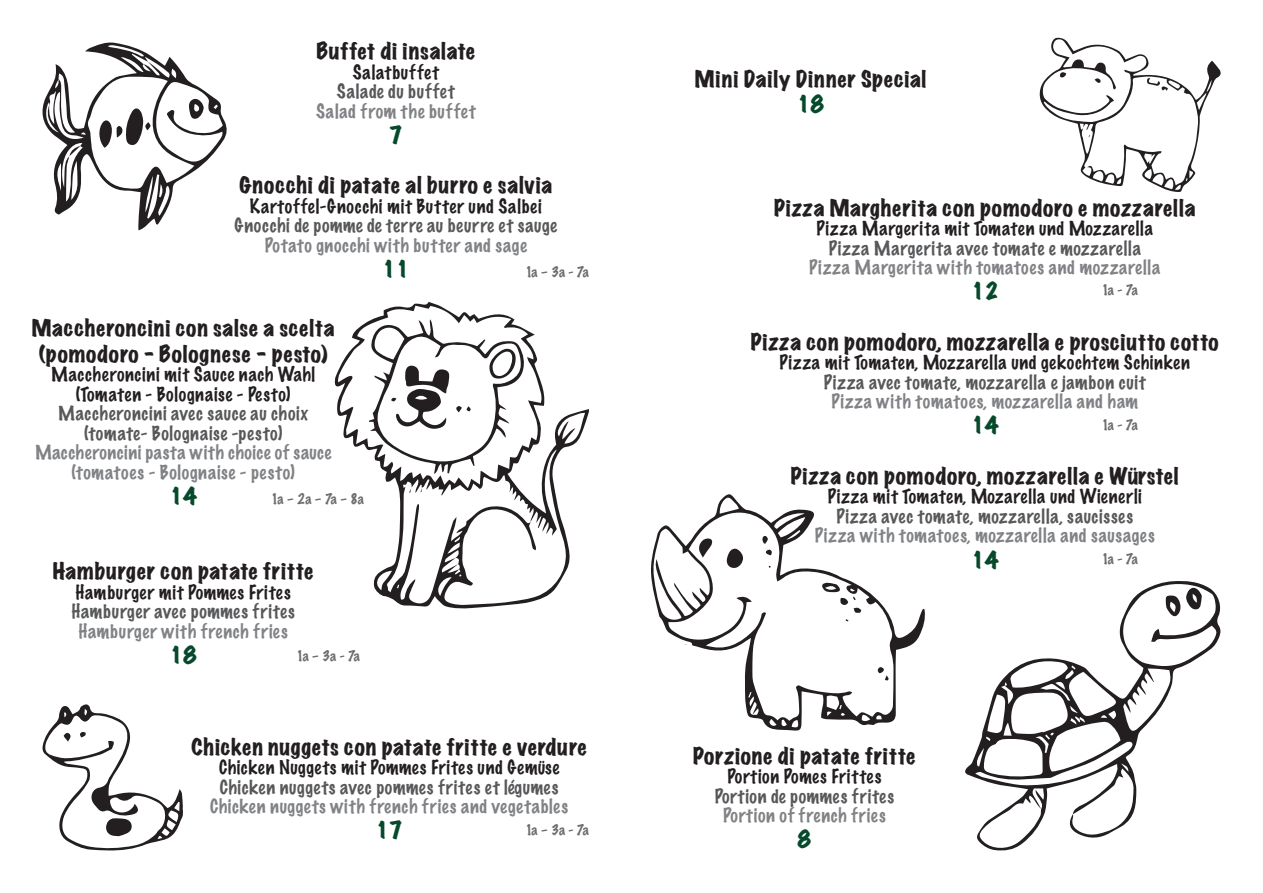
<style>
.page{position:relative;width:1263px;height:893px;background:#fff}
.page>*{position:absolute;margin:0;border:0;box-sizing:border-box;transform-origin:0 0}
.ita{font:expanded 21px "Marker Felt";letter-spacing:.035em;color:#231f20}
.prezzo{font:expanded 21px "Marker Felt";color:#06492b}
.GB{font:100 18px "Marker Felt";letter-spacing:.04em;color:#808285}
.straniero{font:100 18px "Marker Felt";letter-spacing:.04em;color:#231f20}
.F{font:100 18px "Marker Felt";letter-spacing:.04em;color:#57585a}
.allergeni{font:100 13.5px "Marker Felt";letter-spacing:-.11em;color:#6c6d70}
</style>
<div class="page">
<svg style="left:42px;top:42px;width:185px;height:188px"></svg>
<svg style="left:335px;top:302px;width:254px;height:307px"></svg>
<svg style="left:369px;top:319px;width:156px;height:155px"></svg>
<svg style="left:42px;top:704px;width:141px;height:147px"></svg>
<svg style="left:1039px;top:37px;width:182px;height:155px"></svg>
<svg style="left:651px;top:494px;width:274px;height:237px"></svg>
<svg style="left:726px;top:549px;width:17px;height:20px"></svg>
<svg style="left:697px;top:538px;width:15px;height:20px"></svg>
<svg style="left:762px;top:536px;width:11px;height:19px"></svg>
<svg style="left:877px;top:667px;width:12px;height:14px"></svg>
<svg style="left:821px;top:583px;width:40px;height:30px"></svg>
<svg style="left:965px;top:581px;width:256px;height:270px"></svg>
<svg style="left:1165px;top:588px;width:37px;height:30px"></svg>
<p class="ita" style="left:316px;top:35px;width:160px">Buffet di insalate</p>
<p class="straniero" style="left:353px;top:58px;width:88px">Salatbuffet</p>
<p class="F" style="left:337px;top:77px;width:119px">Salade du buffet</p>
<p class="GB" style="left:316px;top:97px;width:161px">Salad from the buffet</p>
<p class="prezzo" style="left:389px;top:118px;width:15px">7</p>
<p class="ita" style="left:239px;top:169px;width:314px">Gnocchi di patate al burro e salvia</p>
<p class="straniero" style="left:250px;top:192px;width:293px">Kartoffel-Gnocchi mit Butter und Salbei</p>
<p class="F" style="left:235px;top:211px;width:324px">Gnocchi de pomme de terre au beurre et sauge</p>
<p class="GB" style="left:265px;top:231px;width:264px">Potato gnocchi with butter and sage</p>
<p class="prezzo" style="left:382px;top:252px;width:29px">11</p>
<p class="allergeni" style="left:525px;top:261px;width:65px">1a – 3a - 7a</p>
<p class="ita" style="left:32px;top:312px;width:304px">Maccheroncini con salse a scelta</p>
<p class="ita" style="left:39px;top:337px;width:290px">(pomodoro - Bolognese - pesto)</p>
<p class="straniero" style="left:51px;top:360px;width:265px">Maccheroncini mit Sauce nach Wahl</p>
<p class="straniero" style="left:76px;top:379px;width:216px">(Tomaten - Bolognaise - Pesto)</p>
<p class="F" style="left:58px;top:399px;width:252px">Maccheroncini avec sauce au choix</p>
<p class="F" style="left:84px;top:418px;width:200px">(tomate- Bolognaise -pesto)</p>
<p class="GB" style="left:35px;top:438px;width:298px">Maccheroncini pasta with choice of sauce</p>
<p class="GB" style="left:72px;top:457px;width:225px">(tomatoes - Bolognaise - pesto)</p>
<p class="prezzo" style="left:170px;top:479px;width:29px">14</p>
<p class="allergeni" style="left:271px;top:488px;width:94px">1a – 2a – 7a – 8a</p>
<p class="ita" style="left:53px;top:555px;width:262px">Hamburger con patate fritte</p>
<p class="straniero" style="left:76px;top:578px;width:217px">Hamburger mit Pommes Frites</p>
<p class="F" style="left:72px;top:597px;width:225px">Hamburger avec pommes frites</p>
<p class="GB" style="left:79px;top:617px;width:211px">Hamburger with french fries</p>
<p class="prezzo" style="left:170px;top:638px;width:29px">18</p>
<p class="allergeni" style="left:296px;top:645px;width:65px">1a – 3a - 7a</p>
<p class="ita" style="left:191px;top:730px;width:397px">Chicken nuggets con patate fritte e verdure</p>
<p class="straniero" style="left:219px;top:753px;width:342px">Chicken Nuggets mit Pommes Frites und Gemüse</p>
<p class="F" style="left:220px;top:772px;width:340px">Chicken nuggets avec pommes frites et légumes</p>
<p class="GB" style="left:210px;top:792px;width:359px">Chicken nuggets with french fries and vegetables</p>
<p class="prezzo" style="left:375px;top:814px;width:29px">17</p>
<p class="allergeni" style="left:525px;top:819px;width:65px">1a – 3a - 7a</p>
<p class="ita" style="left:695px;top:62px;width:233px">Mini Daily Dinner Special</p>
<p class="prezzo" style="left:797px;top:88px;width:29px">18</p>
<p class="ita" style="left:774px;top:191px;width:423px">Pizza Margherita con pomodoro e mozzarella</p>
<p class="straniero" style="left:816px;top:214px;width:338px">Pizza Margerita mit Tomaten und Mozzarella</p>
<p class="F" style="left:829px;top:233px;width:314px">Pizza Margerita avec tomate e mozzarella</p>
<p class="GB" style="left:809px;top:253px;width:352px">Pizza Margerita with tomatoes and mozzarella</p>
<p class="prezzo" style="left:971px;top:275px;width:29px">12</p>
<p class="ita" style="left:751px;top:325px;width:469px">Pizza con pomodoro, mozzarella e prosciutto cotto</p>
<p class="straniero" style="left:779px;top:348px;width:412px">Pizza mit Tomaten, Mozzarella und gekochtem Schinken</p>
<p class="F" style="left:824px;top:368px;width:323px">Pizza avec tomate, mozzarella e jambon cuit</p>
<p class="GB" style="left:831px;top:387px;width:308px">Pizza with tomatoes, mozzarella and ham</p>
<p class="prezzo" style="left:971px;top:409px;width:29px">14</p>
<p class="ita" style="left:791px;top:459px;width:389px">Pizza con pomodoro, mozzarella e Würstel</p>
<p class="straniero" style="left:828px;top:482px;width:316px">Pizza mit Tomaten, Mozarella und Wienerli</p>
<p class="F" style="left:836px;top:502px;width:298px">Pizza avec tomate, mozzarella, saucisses</p>
<p class="GB" style="left:815px;top:521px;width:341px">Pizza with tomatoes, mozzarella and sausages</p>
<p class="prezzo" style="left:971px;top:543px;width:29px">14</p>
<p class="allergeni" style="left:1102px;top:279px;width:38px">1a - 7a</p>
<p class="allergeni" style="left:1102px;top:414px;width:38px">1a - 7a</p>
<p class="allergeni" style="left:1102px;top:548px;width:38px">1a - 7a</p>
<p class="ita" style="left:693px;top:739px;width:224px">Porzione di patate fritte</p>
<p class="straniero" style="left:727px;top:762px;width:156px">Portion Pomes Frittes</p>
<p class="F" style="left:715px;top:782px;width:181px">Portion de pommes frites</p>
<p class="GB" style="left:723px;top:801px;width:164px">Portion of french fries</p>
<p class="prezzo" style="left:798px;top:823px;width:15px">8</p>
</div>
